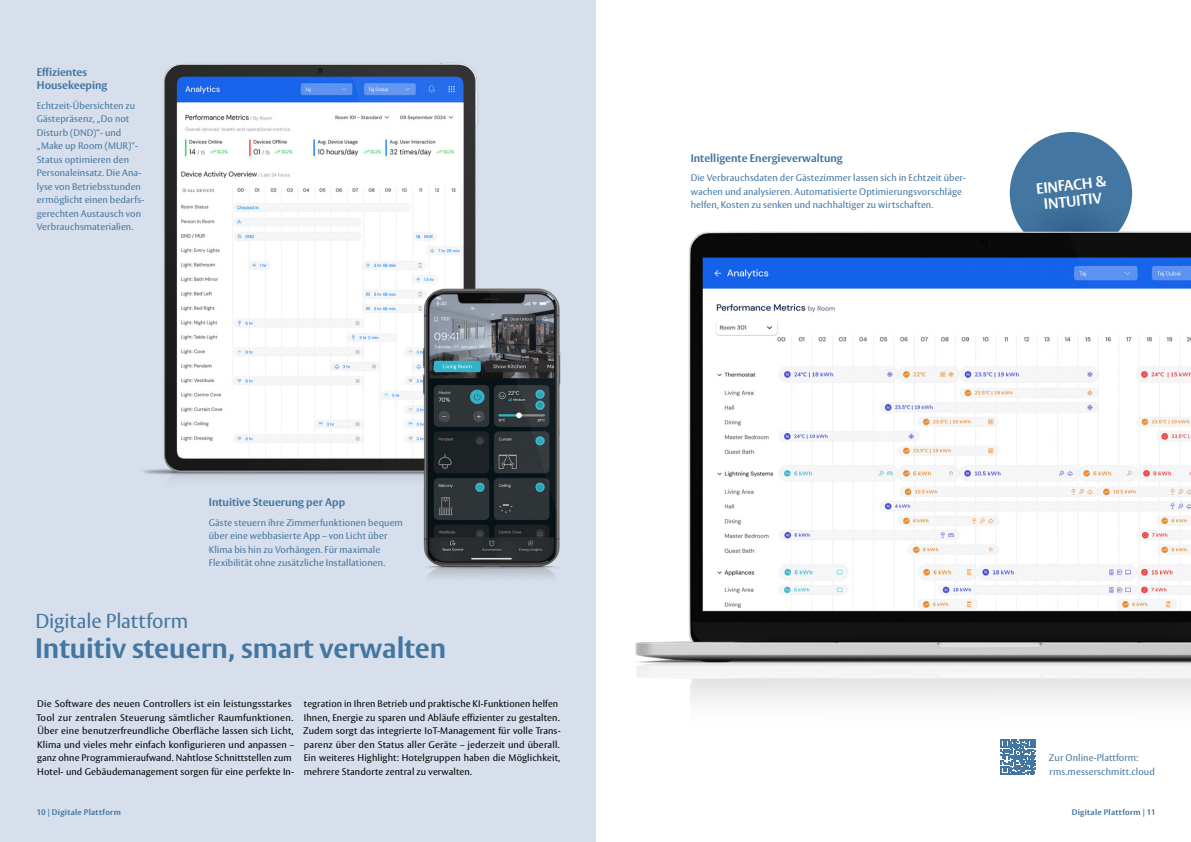
<style>
.page{position:relative;width:1191px;height:842px;background:#fff}
.page>*{position:absolute;margin:0;border:0;box-sizing:border-box;transform-origin:0 0}
.t1{font:700 28px "ASSA Vesta";color:#4376a0}
.t2{font:20px "ASSA Vesta";letter-spacing:-.005em;color:#4376a0}
.t3{font:700 14.9px/16.1px "ASSA Vesta";color:#fff;text-align:center}
.t4{font:700 11px/13.5px "ASSA Vesta";color:#4376a0}
.t5{font:9.5px/13.5px "ASSA Vesta";letter-spacing:.01em;color:#000}
.t6{font:9.5px/13.5px "ASSA Vesta";letter-spacing:.005em;color:#4376a0}
.t7{font:700 8px "ASSA Vesta";letter-spacing:.035em;color:#4376a0}
</style>
<div class="page">
<div style="left:0;top:0;width:595px;height:842px;background:#d7dfec"></div>
<img style="left:143px;top:0;width:1048px;height:783px">
<svg style="left:1000px;top:739px;width:36px;height:35px"></svg>
<p class="t4" style="left:37px;top:66px;width:72px">Effizientes<br>Housekeeping</p>
<p class="t6" style="left:37px;top:99px;width:109px">Echtzeit-Übersichten zu<br>Gästepräsenz, „Do not<br>Disturb (DND)“- und „Make up Room (MUR)“-<br>Status optimieren den<br>Personaleinsatz. Die Ana&shy;lyse von Betriebsstunden ermöglicht einen bedarfs&shy;gerechten Austausch von<br>Verbrauchsmaterialien.</p>
<h2 class="t2" style="left:35px;top:608px;width:154px">Digitale Plattform</h2>
<p class="t4" style="left:209px;top:496px;width:138px">Intuitive Steuerung per App</p>
<p class="t6" style="left:209px;top:516px;width:195px">Gäste steuern ihre Zimmerfunktionen bequem über eine webbasierte App – von Licht über Klima bis hin zu Vorhängen. Für maximale Flexibilität ohne zusätzliche Installationen.</p>
<h1 class="t1" style="left:35px;top:631px;width:413px">Intuitiv steuern, smart verwalten</h1>
<p class="t5" style="left:36px;top:698px;width:259px">Die Software des neuen Controllers ist ein leistungsstarkes Tool zur zentralen Steuerung sämtlicher Raumfunktionen.<br>Über eine benutzerfreundliche Oberfläche lassen sich Licht, Klima und vieles mehr einfach konfigurieren und anpassen – ganz ohne Programmieraufwand. Nahtlose Schnittstellen zum Hotel- und Gebäudemanagement sorgen für eine perfekte In-</p>
<p class="t5" style="left:303px;top:698px;width:259px">tegration in Ihren Betrieb und praktische KI-Funktionen helfen Ihnen, Energie zu sparen und Abläufe effizienter zu gestalten.<br>Zudem sorgt das integrierte IoT-Management für volle Trans&shy;parenz über den Status aller Geräte – jederzeit und überall.<br>Ein weiteres Highlight: Hotelgruppen haben die Möglichkeit, mehrere Standorte zentral zu verwalten.</p>
<p class="t4" style="left:690px;top:151px;width:153px">Intelligente Energieverwaltung</p>
<p class="t6" style="left:690px;top:171px;width:276px">Die Verbrauchsdaten der Gästezimmer lassen sich in Echtzeit über&shy;wachen und analysieren. Automatisierte Optimierungsvorschläge helfen, Kosten zu senken und nachhaltiger zu wirtschaften.</p>
<h3 class="t3" style="left:1035px;top:181px;width:72px;rotate:-6deg">EINFACH &amp;<br>INTUITIV</h3>
<p class="t6" style="left:1049px;top:751px;width:107px">Zur Online-Plattform: rms.messerschmitt.cloud</p>
<p class="t7" style="left:37px;top:808px;width:86px">10 | Digitale Plattform</p>
<p class="t7" style="left:1071px;top:808px;width:85px">Digitale Plattform | 11</p>
</div>
